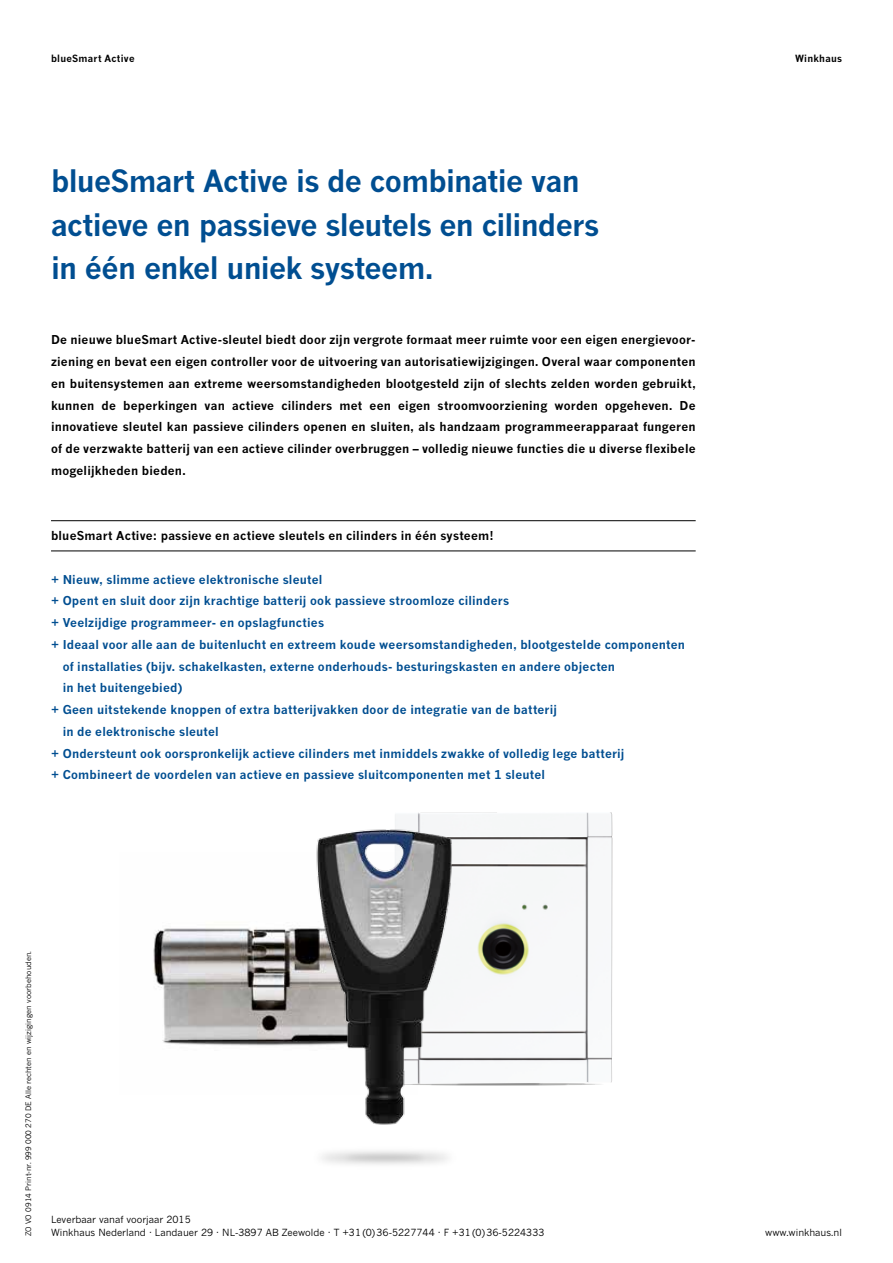
<style>
.page{position:relative;width:893px;height:1263px;background:#fff}
.page>*{position:absolute;margin:0;border:0;box-sizing:border-box;transform-origin:0 0}
.t1{font:700 30px/43.5px "News Gothic MT Pro";letter-spacing:-.025em;color:#004e91}
.t2{font:700 12px/21.8px "News Gothic MT Pro";letter-spacing:.015em;color:#000;text-align:justify}
.t3{font:700 12px "News Gothic MT Pro";letter-spacing:.015em;color:#004e91}
.t4{font:9.75px/13.5px "News Gothic MT Pro";color:#000}
.t5{font:700 9.75px "News Gothic MT Pro";letter-spacing:.025em;color:#000}
.t6{font:7.5px "News Gothic MT Pro";color:#000}
</style>
<div class="page">
<hr style="left:51px;top:520px;width:645px;height:1px;background:#000">
<hr style="left:51px;top:551px;width:645px;height:1px;background:#000">
<img style="left:153px;top:928px;width:142px;height:118px">
<svg style="left:393px;top:1082px;width:211px;height:4px"></svg>
<img style="left:395px;top:812px;width:217px;height:272px">
<img style="left:295px;top:821px;width:172px;height:344px">
<p class="t5" style="left:51px;top:52px;width:85px">blueSmart Active</p>
<p class="t5" style="left:795px;top:52px;width:48px">Winkhaus</p>
<h1 class="t1" style="left:51px;top:159px;width:550px">blueSmart Active is de combinatie van actieve en passieve sleutels en cilinders in één enkel uniek systeem.</h1>
<p class="t2" style="left:51px;top:329px;width:646px">De nieuwe blueSmart Active-sleutel biedt door zijn vergrote formaat meer ruimte voor een eigen energievoor&shy;ziening en bevat een eigen controller voor de uitvoering van autorisatiewijzigingen. Overal waar componenten en buitensystemen aan extreme weersomstandigheden blootgesteld zijn of slechts zelden worden gebruikt, kunnen de beperkingen van actieve cilinders met een eigen stroomvoorziening worden opgeheven. De innovatieve sleutel kan passieve cilinders openen en sluiten, als handzaam programmeerapparaat fungeren of de verzwakte batterij van een actieve cilinder overbruggen – volledig nieuwe functies die u diverse flexibele mogelijkheden bieden.</p>
<p class="t2" style="left:51px;top:525px;width:444px">blueSmart Active: passieve en actieve sleutels en cilinders in één systeem!</p>
<p class="t3" style="left:51px;top:572px;width:273px">+ Nieuw, slimme actieve elektronische sleutel</p>
<p class="t3" style="left:51px;top:594px;width:460px">+ Opent en sluit door zijn krachtige batterij ook passieve stroomloze cilinders</p>
<p class="t3" style="left:51px;top:615px;width:274px">+ Veelzijdige programmeer- en opslagfuncties</p>
<p class="t3" style="left:51px;top:637px;width:635px">+ Ideaal voor alle aan de buitenlucht en extreem koude weersomstandigheden, blootgestelde componenten</p>
<p class="t3" style="left:63px;top:659px;width:554px">of installaties (bijv. schakelkasten, externe onderhouds- besturingskasten en andere objecten</p>
<p class="t3" style="left:63px;top:680px;width:121px">in het buitengebied)</p>
<p class="t3" style="left:51px;top:702px;width:508px">+ Geen uitstekende knoppen of extra batterijvakken door de integratie van de batterij</p>
<p class="t3" style="left:63px;top:724px;width:158px">in de elektronische sleutel</p>
<p class="t3" style="left:51px;top:746px;width:575px">+ Ondersteunt ook oorspronkelijk actieve cilinders met inmiddels zwakke of volledig lege batterij</p>
<p class="t3" style="left:51px;top:767px;width:495px">+ Combineert de voordelen van actieve en passieve sluitcomponenten met 1 sleutel</p>
<p class="t6" style="left:24px;top:1236px;width:287px;rotate:-90deg">ZO VO 0914 Print-nr. 999 000 270 DE Alle rechten en wijzigingen voorbehouden.</p>
<p class="t4" style="left:51px;top:1212px;width:495px">Leverbaar vanaf voorjaar 2015<br>Winkhaus Nederland · Landauer 29 · NL-3897 AB Zeewolde · T +31(0)36-5227744 · F +31(0)36-5224333</p>
<p class="t4" style="left:765px;top:1226px;width:78px">www.winkhaus.nl</p>
</div>
